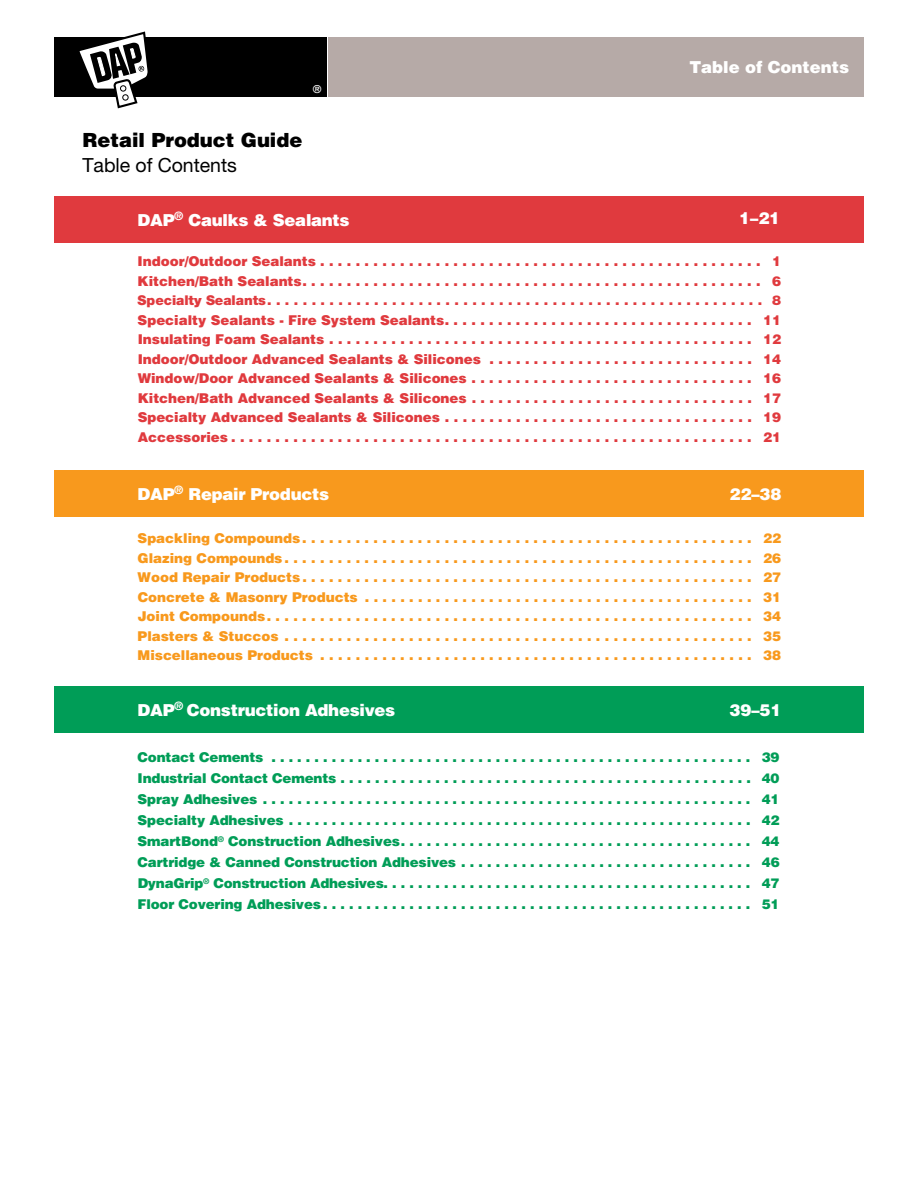
<style>
.page{position:relative;width:918px;height:1188px;background:#fff}
.page>*{position:absolute;margin:0;border:0;box-sizing:border-box;transform-origin:0 0}
.t1{font:900 19.5px "Helvetica";letter-spacing:-.005em;color:#000}
.t2{font:19.5px "Helvetica Neue";letter-spacing:-.005em;color:#000}
.t3{font:900 16.5px "Helvetica";letter-spacing:-.02em;color:#fff}
.t4{font:16.5px "Helvetica Neue";letter-spacing:-.005em;color:#fff}
.t5{font:900 13.5px/19.5px "Helvetica";letter-spacing:-.005em;color:#e03a3e}
.t6{font:900 13.5px/21px "Helvetica";letter-spacing:-.015em;color:#009d57;text-align:justify}
.t7{font:900 13.5px/19.5px "Helvetica";letter-spacing:-.005em;color:#f8991d;text-align:justify}
.t8{font:900 13.5px "Helvetica Neue";letter-spacing:-.005em;color:#e03a3e}
.t9{font:700 condensed 10.5px "Helvetica";color:#fff}
.s1{font-family:"Helvetica";font-weight:900}
</style>
<div class="page">
<div style="left:329px;top:38px;width:535px;height:59px;background:#b6aaa7"></div>
<div style="left:54px;top:38px;width:272px;height:59px;background:#000"></div>
<svg style="left:76px;top:31px;width:75px;height:78px"></svg>
<div style="left:54px;top:196px;width:810px;height:46px;background:#e03a3e"></div>
<div style="left:54px;top:470px;width:810px;height:47px;background:#f8991d"></div>
<div style="left:54px;top:686px;width:810px;height:47px;background:#009d57"></div>
<p class="t9" style="left:313px;top:83px;width:10px">®</p>
<p class="t4" style="left:661px;top:58px;width:189px"><span class="s1">Catagory</span> Sub Ca egory</p>
<p class="t3" style="left:689px;top:57px;width:161px">Table of Contents</p>
<h1 class="t1" style="left:82px;top:127px;width:221px">Retail Product Guide</h1>
<h1 class="t2" style="left:82px;top:154px;width:156px">Table of Contents</h1>
<p class="t3" style="left:138px;top:209px;width:214px">DAP<sup>®</sup> Caulks &amp; Sealants</p>
<p class="t3" style="left:739px;top:208px;width:43px">1–21</p>
<p class="t5" style="left:138px;top:251px;width:645px">Indoor/Outdoor Sealants . . . . . . . . . . . . . . . . . . . . . . . . . . . . . . . . . . . . . . . . . . . . . . . . . . 1<br>Kitchen/Bath Sealants . . . . . . . . . . . . . . . . . . . . . . . . . . . . . . . . . . . . . . . . . . . . . . . . . . . . 6</p>
<p class="t8" style="left:138px;top:292px;width:645px">Specialty Sealants . . . . . . . . . . . . . . . . . . . . . . . . . . . . . . . . . . . . . . . . . . . . . . . . . . . . . . . . 8</p>
<p class="t5" style="left:138px;top:310px;width:645px;text-align:justify">Specialty Sealants - Fire System Sealants . . . . . . . . . . . . . . . . . . . . . . . . . . . . . . . . . . . 11<br>Insulating Foam Sealants . . . . . . . . . . . . . . . . . . . . . . . . . . . . . . . . . . . . . . . . . . . . . . . . 12<br>Indoor/Outdoor Advanced Sealants &amp; Silicones . . . . . . . . . . . . . . . . . . . . . . . . . . . . . . 14<br>Window/Door Advanced Sealants &amp; Silicones . . . . . . . . . . . . . . . . . . . . . . . . . . . . . . . . 16<br>Kitchen/Bath Advanced Sealants &amp; Silicones . . . . . . . . . . . . . . . . . . . . . . . . . . . . . . . . 17<br>Specialty Advanced Sealants &amp; Silicones . . . . . . . . . . . . . . . . . . . . . . . . . . . . . . . . . . . 19<br>Accessories . . . . . . . . . . . . . . . . . . . . . . . . . . . . . . . . . . . . . . . . . . . . . . . . . . . . . . . . . .</p>
<p class="t5" style="left:763px;top:427px;width:19px">21</p>
<p class="t3" style="left:138px;top:483px;width:193px">DAP<sup>®</sup> Repair Products</p>
<p class="t3" style="left:729px;top:484px;width:54px">22–38</p>
<p class="t7" style="left:138px;top:528px;width:645px">Spackling Compounds . . . . . . . . . . . . . . . . . . . . . . . . . . . . . . . . . . . . . . . . . . . . . . . . . . . 22<br>Glazing Compounds . . . . . . . . . . . . . . . . . . . . . . . . . . . . . . . . . . . . . . . . . . . . . . . . . . . . . 26<br>Wood Repair Products . . . . . . . . . . . . . . . . . . . . . . . . . . . . . . . . . . . . . . . . . . . . . . . . . . . 27<br>Concrete &amp; Masonry Products . . . . . . . . . . . . . . . . . . . . . . . . . . . . . . . . . . . . . . . . . . . . 31<br>Joint Compounds . . . . . . . . . . . . . . . . . . . . . . . . . . . . . . . . . . . . . . . . . . . . . . . . . . . . . .</p>
<p class="t7" style="left:763px;top:606px;width:19px">34</p>
<p class="t7" style="left:138px;top:625px;width:607px">Plasters &amp; Stuccos . . . . . . . . . . . . . . . . . . . . . . . . . . . . . . . . . . . . . . . . . . . . . . . . . . . .</p>
<p class="t7" style="left:138px;top:625px;width:645px;text-align:right">35<br>Miscellaneous Products . . . . . . . . . . . . . . . . . . . . . . . . . . . . . . . . . . . . . . . . . . . . . . . . . 38</p>
<p class="t3" style="left:138px;top:699px;width:259px">DAP<sup>®</sup> Construction Adhesives</p>
<p class="t3" style="left:729px;top:700px;width:54px">39–51</p>
<p class="t6" style="left:138px;top:746px;width:644px">Contact Cements . . . . . . . . . . . . . . . . . . . . . . . . . . . . . . . . . . . . . . . . . . . . . . . . . . . . . . . . 39<br>Industrial Contact Cements................................................ 40<br>Spray Adhesives . . . . . . . . . . . . . . . . . . . . . . . . . . . . . . . . . . . . . . . . . . . . . . . . . . . . . . . . . 41<br>Specialty Adhesives . . . . . . . . . . . . . . . . . . . . . . . . . . . . . . . . . . . . . . . . . . . . . . . . . . . . . . 42<br>SmartBond<sup>®</sup> Construction Adhesives . . . . . . . . . . . . . . . . . . . . . . . . . . . . . . . . . . . . . . . . . 44<br>Cartridge &amp; Canned Construction Adhesives . . . . . . . . . . . . . . . . . . . . . . . . . . . . . . . . . . 46<br>DynaGrip<sup>®</sup> Construction Adhesives . . . . . . . . . . . . . . . . . . . . . . . . . . . . . . . . . . . . . . . . . . . 47<br>Floor Covering Adhesives . . . . . . . . . . . . . . . . . . . . . . . . . . . . . . . . . . . . . . . . . . . . . . . . . . 51</p>
</div>
